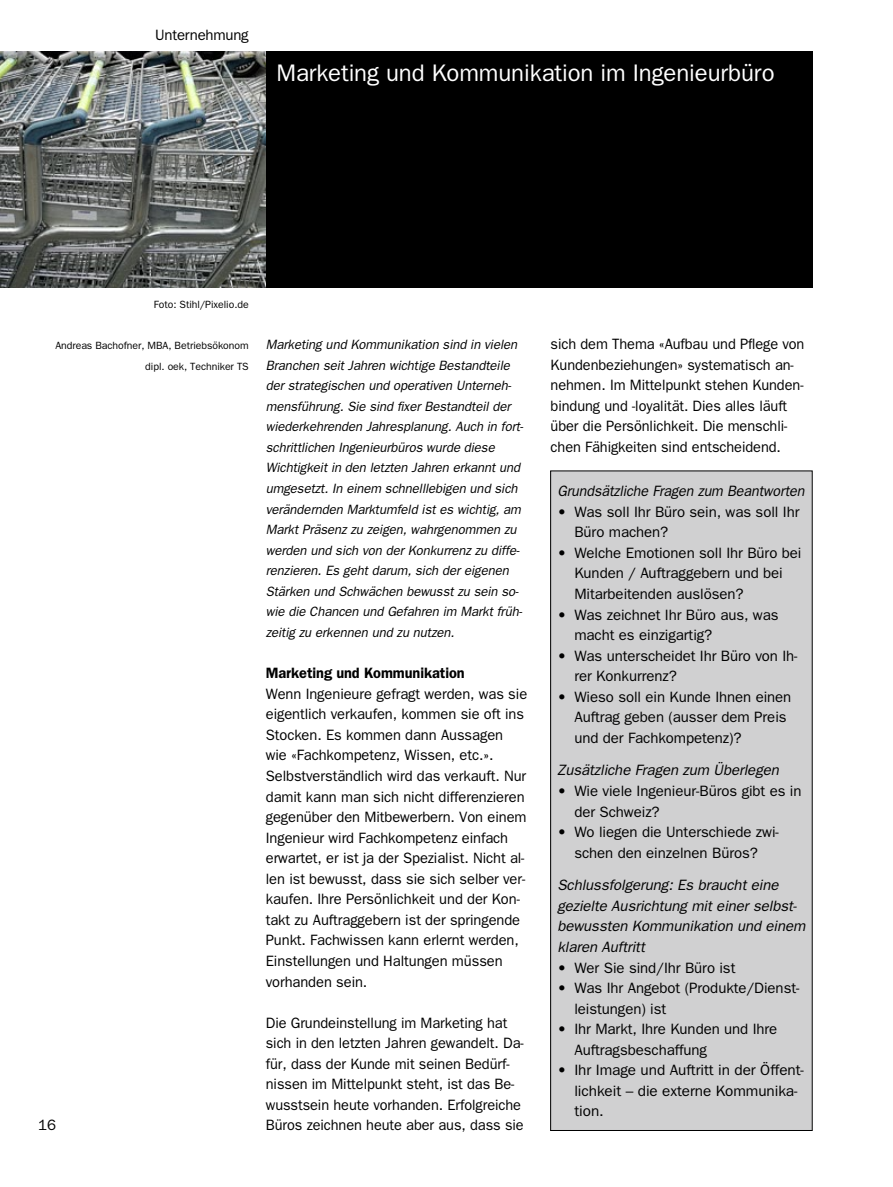
<style>
.page{position:relative;width:893px;height:1187px;background:#fff}
.page>*{position:absolute;margin:0;border:0;box-sizing:border-box;transform-origin:0 0}
.t1{font:24px "Franklin Gothic";letter-spacing:-.005em;color:#fff}
.t2{font:15px/20.5px "Franklin Gothic";letter-spacing:-.005em;color:#000}
.t3{font:italic 15px/20.5px "Franklin Gothic";letter-spacing:-.005em;color:#000}
.t4{font:italic 15px "Franklin Gothic";letter-spacing:-.005em;color:#000;scale:.95 1}
.t5{font:600 15px "Franklin Gothic";letter-spacing:-.005em;color:#000}
.t6{font:italic 13.5px/20.5px "Franklin Gothic";letter-spacing:-.005em;color:#000}
.t7{font:10.5px/20.5px "Franklin Gothic";letter-spacing:-.005em;color:#000;text-align:right}
</style>
<div class="page">
<img style="left:0;top:51px;width:266px;height:236px">
<div style="left:266px;top:51px;width:546px;height:236px;background:#000"></div>
<div style="left:551px;top:471px;width:261px;height:659px;background:#d0d0d1"></div>
<div style="left:550px;top:470px;width:263px;height:660px;border:1px solid #000"></div>
<p class="t2" style="left:155px;top:24px;width:95px">Unternehmung</p>
<h1 class="t1" style="left:276px;top:59px;width:500px">Marketing und Kommunikation im Ingenieurbüro</h1>
<p class="t7" style="left:154px;top:294px;width:96px">Foto: Stihl/Pixelio.de</p>
<p class="t7" style="left:55px;top:335px;width:195px">Andreas Bachofner, MBA, Betriebsökonom dipl. oek, Techniker TS</p>
<p class="t2" style="left:551px;top:334px;width:255px">sich dem Thema «Aufbau und Pflege von Kundenbeziehungen» systematisch an&shy;nehmen. Im Mittelpunkt stehen Kunden&shy;bindung und -loyalität. Dies alles läuft über die Persönlichkeit. Die menschli&shy;chen Fähigkeiten sind entscheidend.</p>
<p class="t4" style="left:557px;top:482px;width:262px">Grundsätzliche Fragen zum Beantworten</p>
<p class="t2" style="left:574px;top:501px;width:227px;text-indent:-17px">• Was soll Ihr Büro sein, was soll Ihr<br>Büro machen?</p>
<p class="t2" style="left:574px;top:542px;width:229px;text-indent:-17px">• Welche Emotionen soll Ihr Büro bei<br>Kunden / Auftraggebern und bei<br>Mitarbeitenden auslösen?</p>
<p class="t2" style="left:574px;top:604px;width:206px;text-indent:-17px">• Was zeichnet Ihr Büro aus, was macht es einzigartig?</p>
<p class="t2" style="left:574px;top:645px;width:225px;text-indent:-17px">• Was unterscheidet Ihr Büro von Ih&shy;rer Konkurrenz?</p>
<p class="t2" style="left:574px;top:686px;width:218px;text-indent:-17px">• Wieso soll ein Kunde Ihnen einen<br>Auftrag geben (ausser dem Preis und der Fachkompetenz)?</p>
<p class="t3" style="left:557px;top:760px;width:223px">Zusätzliche Fragen zum Überlegen</p>
<p class="t2" style="left:574px;top:780px;width:229px;text-indent:-17px">• Wie viele Ingenieur-Büros gibt es in der Schweiz?</p>
<p class="t2" style="left:557px;top:821px;width:223px;text-align:center">• Wo liegen die Unterschiede zwi&shy;schen den einzelnen Büros?</p>
<p class="t3" style="left:557px;top:875px;width:250px">Schlussfolgerung: Es braucht eine gezielte Ausrichtung mit einer selbst&shy;bewussten Kommunikation und einem klaren Auftritt</p>
<p class="t2" style="left:557px;top:957px;width:180px">• Wer Sie sind/Ihr Büro ist</p>
<p class="t2" style="left:574px;top:977px;width:226px;text-indent:-17px">• Was Ihr Angebot (Produkte/Dienst&shy;leistungen) ist</p>
<p class="t2" style="left:574px;top:1018px;width:204px;text-indent:-17px">• Ihr Markt, Ihre Kunden und Ihre<br>Auftragsbeschaffung</p>
<p class="t2" style="left:574px;top:1059px;width:231px;text-indent:-17px">• Ihr Image und Auftritt in der Öffent&shy;lichkeit – die externe Kommunika&shy;tion.</p>
<p class="t6" style="left:266px;top:334px;width:259px">Marketing und Kommunikation sind in vielen Branchen seit Jahren wichtige Bestandteile der strategischen und operativen Unterneh&shy;mensführung. Sie sind fixer Bestandteil der wiederkehrenden Jahresplanung. Auch in fort&shy;schrittlichen Ingenieurbüros wurde diese Wichtigkeit in den letzten Jahren erkannt und umgesetzt. In einem schnelllebigen und sich verändernden Marktumfeld ist es wichtig, am Markt Präsenz zu zeigen, wahrgenommen zu werden und sich von der Konkurrenz zu diffe&shy;renzieren. Es geht darum, sich der eigenen Stärken und Schwächen bewusst zu sein so&shy;wie die Chancen und Gefahren im Markt früh&shy;zeitig zu erkennen und zu nutzen.</p>
<p class="t5" style="left:266px;top:664px;width:200px">Marketing und Kommunikation</p>
<p class="t2" style="left:266px;top:683px;width:263px">Wenn Ingenieure gefragt werden, was sie eigentlich verkaufen, kommen sie oft ins Stocken. Es kommen dann Aussagen wie «Fachkompetenz, Wissen, etc.».<br>Selbstverständlich wird das verkauft. Nur damit kann man sich nicht differenzieren gegenüber den Mitbewerbern. Von einem Ingenieur wird Fachkompetenz einfach erwartet, er ist ja der Spezialist. Nicht al&shy;len ist bewusst, dass sie sich selber ver&shy;kaufen. Ihre Persönlichkeit und der Kon&shy;takt zu Auftraggebern ist der springende Punkt. Fachwissen kann erlernt werden, Einstellungen und Haltungen müssen vorhanden sein.</p>
<p class="t2" style="left:266px;top:1012px;width:259px">Die Grundeinstellung im Marketing hat sich in den letzten Jahren gewandelt. Da&shy;für, dass der Kunde mit seinen Bedürf&shy;nissen im Mittelpunkt steht, ist das Be&shy;wusstsein heute vorhanden. Erfolgreiche Büros zeichnen heute aber aus, dass sie</p>
<p class="t2" style="left:38px;top:1114px;width:19px">16</p>
</div>
